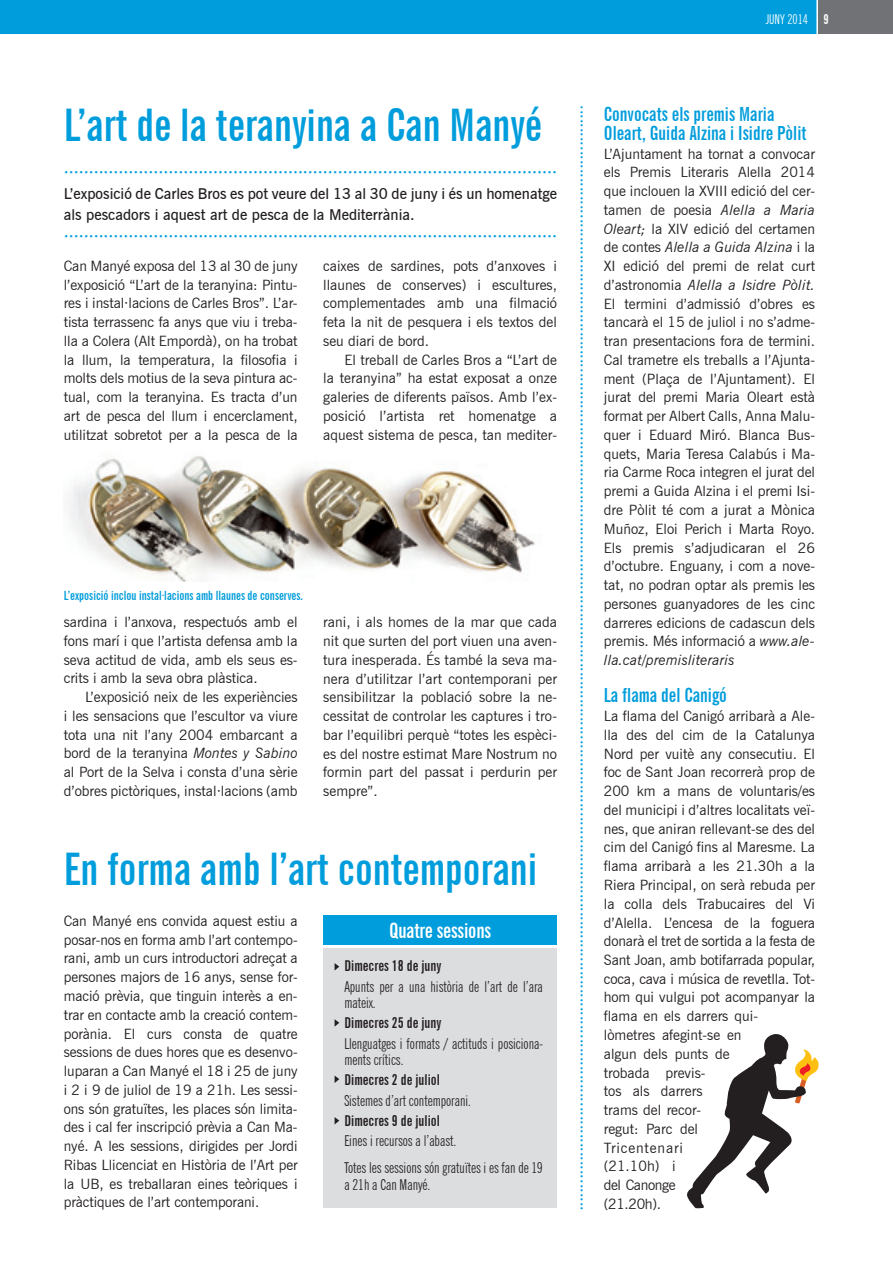
<style>
.page{position:relative;width:893px;height:1263px;background:#fff}
.page>*{position:absolute;margin:0;border:0;box-sizing:border-box;transform-origin:0 0}
.t1{font:700 extra-condensed 45px "News Gothic BT";color:#009ddc}
.t2{font:700 extra-condensed 21px "News Gothic BT";letter-spacing:-.01em;color:#fff}
.t3{font:700 extra-condensed 19.5px/18.8px "News Gothic BT";color:#009ddc}
.t4{font:600 16.5px "News Gothic BT";color:#009ddc}
.t5{font:600 15px "News Gothic BT";color:#009ddc}
.t6{font:extra-condensed 15px/16.5px "News Gothic BT";color:#231f20}
.t7{font:600 15px/21px "News Gothic BT";color:#231f20}
.t8{font:700 extra-condensed 15px "News Gothic BT";color:#231f20}
.t9{font:14.25px/18.8px "News Gothic BT";color:#231f20;text-align:justify}
.t10{font:extra-condensed 13.5px "News Gothic BT";color:#fff}
.t11{font:700 extra-condensed 12.75px "News Gothic BT";color:#009ddc}
.s1{font-weight:700}
.s2{font-style:italic}
</style>
<div class="page">
<div style="left:818px;top:0;width:75px;height:34px;background:#717275"></div>
<div style="left:0;top:0;width:816px;height:34px;background:#009ddc"></div>
<div style="left:323px;top:948px;width:234px;height:259px;background:#dcdddf"></div>
<div style="left:323px;top:915px;width:234px;height:30px;background:#009ddc"></div>
<svg style="left:335px;top:1117px;width:4px;height:7px"></svg>
<svg style="left:335px;top:1019px;width:4px;height:8px"></svg>
<svg style="left:335px;top:963px;width:4px;height:7px"></svg>
<svg style="left:335px;top:1076px;width:4px;height:7px"></svg>
<img style="left:70px;top:456px;width:465px;height:126px">
<svg style="left:687px;top:1034px;width:132px;height:174px"></svg>
<p class="t10" style="left:766px;top:11px;width:65px">JUNY 2014 <span class="s1">9</span></p>
<h1 class="t1" style="left:64px;top:97px;width:480px">L’art de la teranyina a Can Manyé</h1>
<p class="t4" style="left:64px;top:162px;width:495px">···································································································</p>
<p class="t7" style="left:64px;top:183px;width:495px">L’exposició de Carles Bros es pot veure del 13 al 30 de juny i és un homenatge als pescadors i aquest art de pesca de la Mediterrània.</p>
<p class="t4" style="left:64px;top:226px;width:495px">···································································································</p>
<p class="t9" style="left:64px;top:256px;width:235px">Can Manyé exposa del 13 al 30 de juny l’exposició “L’art de la teranyina: Pintu&shy;res i instal·lacions de Carles Bros”. L’ar&shy;tista terrassenc fa anys que viu i treba&shy;lla a Colera (Alt Empordà), on ha trobat la llum, la temperatura, la filosofia i molts dels motius de la seva pintura ac&shy;tual, com la teranyina. Es tracta d’un art de pesca del llum i encerclament, utilitzat sobretot per a la pesca de la</p>
<p class="t9" style="left:323px;top:256px;width:235px">caixes de sardines, pots d’anxoves i llaunes de conserves) i escultures, complementades amb una filmació feta la nit de pesquera i els textos del seu diari de bord.</p>
<p class="t9" style="left:323px;top:350px;width:235px;text-indent:21px">El treball de Carles Bros a “L’art de la teranyina” ha estat exposat a onze galeries de diferents països. Amb l’ex&shy;posició l’artista ret homenatge a aquest sistema de pesca, tan mediter-</p>
<p class="t11" style="left:64px;top:588px;width:241px">L’exposició inclou instal·lacions amb llaunes de conserves.</p>
<p class="t9" style="left:64px;top:613px;width:235px">sardina i l’anxova, respectuós amb el fons marí i que l’artista defensa amb la seva actitud de vida, amb els seus es&shy;crits i amb la seva obra plàstica.</p>
<p class="t9" style="left:64px;top:688px;width:235px;text-indent:21px">L’exposició neix de les experiències i les sensacions que l’escultor va viure tota una nit l’any 2004 embarcant a bord de la teranyina <span class="s2">Montes y Sabino </span>al Port de la Selva i consta d’una sèrie d’obres pictòriques, instal·lacions (amb</p>
<p class="t9" style="left:323px;top:613px;width:235px">rani, i als homes de la mar que cada nit que surten del port viuen una aven&shy;tura inesperada. És també la seva ma&shy;nera d’utilitzar l’art contemporani per sensibilitzar la població sobre la ne&shy;cessitat de controlar les captures i tro&shy;bar l’equilibri perquè “totes les espèci&shy;es del nostre estimat Mare Nostrum no formin part del passat i perdurin per sempre”.</p>
<h1 class="t1" style="left:64px;top:841px;width:475px">En forma amb l’art contemporani</h1>
<p class="t9" style="left:64px;top:911px;width:235px">Can Manyé ens convida aquest estiu a posar-nos en forma amb l’art contempo&shy;rani, amb un curs introductori adreçat a persones majors de 16 anys, sense for&shy;mació prèvia, que tinguin interès a en&shy;trar en contacte amb la creació contem&shy;porània. El curs consta de quatre sessions de dues hores que es desenvo&shy;luparan a Can Manyé el 18 i 25 de juny i 2 i 9 de juliol de 19 a 21h. Les sessi&shy;ons són gratuïtes, les places són limita&shy;des i cal fer inscripció prèvia a Can Ma&shy;nyé. A les sessions, dirigides per Jordi Ribas Llicenciat en Història de l’Art per la UB, es treballaran eines teòriques i pràctiques de l’art contemporani.</p>
<h2 class="t2" style="left:389px;top:918px;width:104px">Quatre sessions</h2>
<p class="t8" style="left:344px;top:957px;width:98px">Dimecres 18 de juny</p>
<p class="t6" style="left:344px;top:978px;width:200px">Apunts per a una història de l’art de l’ara mateix.</p>
<p class="t8" style="left:344px;top:1014px;width:98px">Dimecres 25 de juny</p>
<p class="t6" style="left:344px;top:1035px;width:200px">Llenguatges i formats / actituds i posiciona&shy;ments crítics.</p>
<p class="t8" style="left:344px;top:1071px;width:97px">Dimecres 2 de juliol</p>
<p class="t6" style="left:344px;top:1092px;width:128px">Sistemes d’art contemporani.</p>
<p class="t8" style="left:344px;top:1111px;width:97px">Dimecres 9 de juliol</p>
<p class="t6" style="left:344px;top:1127px;width:200px;line-height:27px">Eines i recursos a l’abast.<br>Totes les sessions són gratuïtes i es fan de 19</p>
<p class="t6" style="left:344px;top:1176px;width:87px">a 21h a Can Manyé.</p>
<p class="t5" style="left:591px;top:105px;width:1107px;rotate:90deg">····················································································································································································································································</p>
<h3 class="t3" style="left:604px;top:105px;width:204px">Convocats els premis Maria<br>Oleart, Guida Alzina i Isidre Pòlit</h3>
<p class="t9" style="left:604px;top:144px;width:213px">L’Ajuntament ha tornat a convocar els Premis Literaris Alella 2014 que inclouen la XVIII edició del cer&shy;tamen de poesia <span class="s2">Alella a Maria Oleart;</span> la XIV edició del certamen de contes <span class="s2">Alella a Guida Alzina</span> i la XI edició del premi de relat curt d’astronomia <span class="s2">Alella a Isidre Pòlit.<br></span>El termini d’admissió d’obres es tancarà el 15 de juliol i no s’adme&shy;tran presentacions fora de termini.<br>Cal trametre els treballs a l’Ajunta&shy;ment (Plaça de l’Ajuntament). El jurat del premi Maria Oleart està format per Albert Calls, Anna Malu&shy;quer i Eduard Miró. Blanca Bus&shy;quets, Maria Teresa Calabús i Ma&shy;ria Carme Roca integren el jurat del premi a Guida Alzina i el premi Isi&shy;dre Pòlit té com a jurat a Mònica Muñoz, Eloi Perich i Marta Royo.<br>Els premis s’adjudicaran el 26 d’octubre. Enguany, i com a nove&shy;tat, no podran optar als premis les persones guanyadores de les cinc darreres edicions de cadascun dels premis. Més informació a <span class="s2">www.ale&shy;lla.cat/premisliteraris</span></p>
<h3 class="t3" style="left:604px;top:686px;width:125px">La flama del Canigó</h3>
<p class="t9" style="left:604px;top:707px;width:213px;text-align:left">La flama del Canigó arribarà a Ale&shy;lla des del cim de la Catalunya<br>Nord per vuitè any consecutiu. El foc de Sant Joan recorrerà prop de<br>200 km a mans de voluntaris/es del municipi i d’altres localitats veï&shy;nes, que aniran rellevant-se des del cim del Canigó fins al Maresme. La flama arribarà a les 21.30h a la<br>Riera Principal, on serà rebuda per la colla dels Trabucaires del Vi d’Alella. L’encesa de la foguera donarà el tret de sortida a la festa de<br>Sant Joan, amb botifarrada popular, coca, cava i música de revetlla. Tot&shy;hom qui vulgui pot acompanyar la flama en els darrers qui-<br>lòmetres afegint-se en<br>algun dels punts de<br>trobada previs-<br>tos als darrers<br>trams del recor-<br>regut: Parc del<br>Tricentenari<br>(21.10h) i<br>del Canonge<br>(21.20h).</p>
</div>
